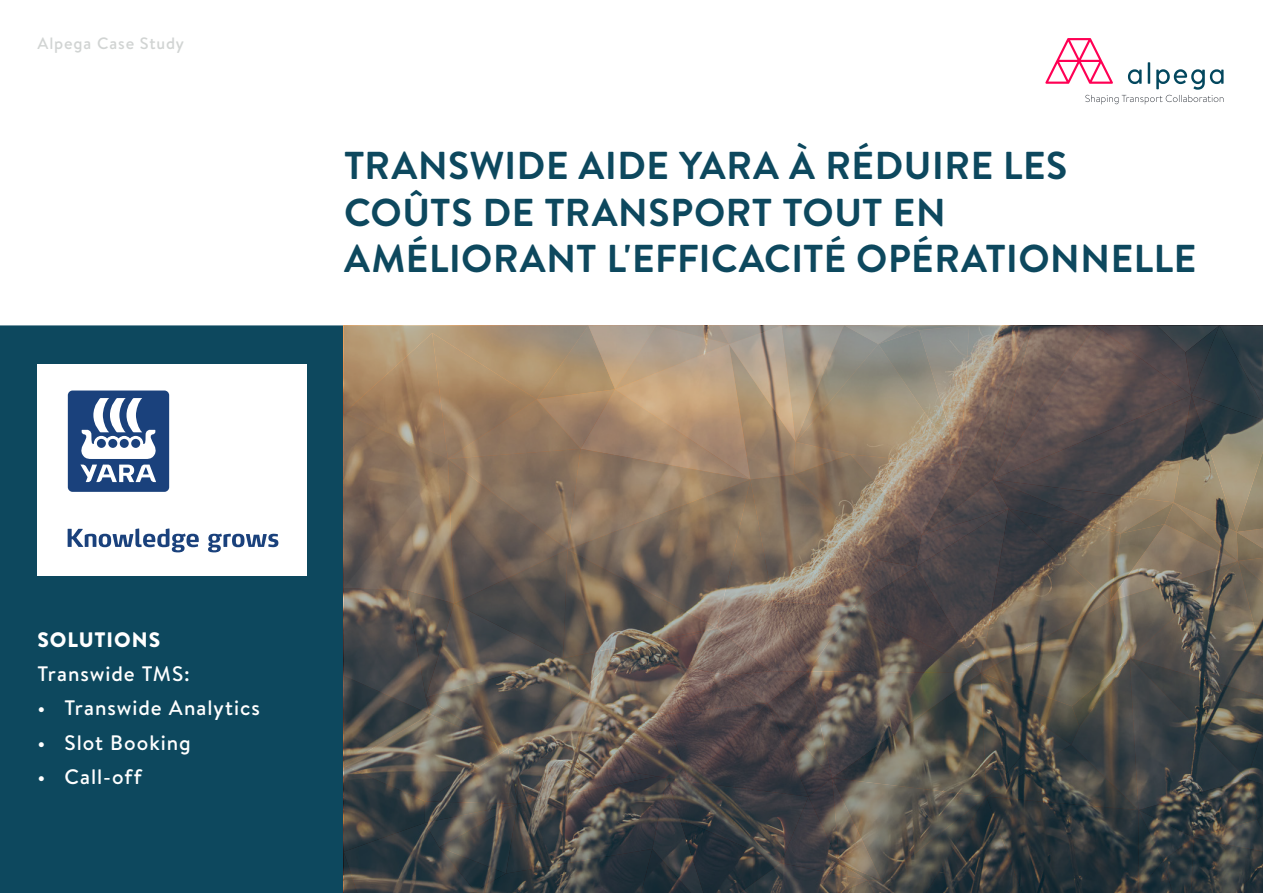
<style>
.page{position:relative;width:1263px;height:893px;background:#fff}
.page>*{position:absolute;margin:0;border:0;box-sizing:border-box;transform-origin:0 0}
.Sub-Headline_Body{font:700 38.85px/46.7px "Brandon Text";letter-spacing:.015em;color:#0d485e}
.Sub-Headline_Body-2{font:500 20.85px "Brandon Text";letter-spacing:.045em;color:#fff}
.Sub-Headline_Body-3{font:900 20.85px "Brandon Text";letter-spacing:.045em;color:#fff}
.Sub-Headline_Body-4{font:500 16.5px "Brandon Text";letter-spacing:.055em;color:#d1d4d3}
</style>
<div class="page">
<div style="left:0;top:325px;width:344px;height:568px;background:#0d485e"></div>
<div style="left:37px;top:364px;width:269px;height:212px;background:#fff"></div>
<svg style="left:1045px;top:38px;width:178px;height:66px"></svg>
<svg style="left:68px;top:528px;width:210px;height:24px"></svg>
<svg style="left:67px;top:390px;width:103px;height:102px"></svg>
<svg style="left:344px;top:325px;width:919px;height:568px;background:#6a6056"></svg>
<p class="Sub-Headline_Body-4" style="left:37px;top:32px;width:148px">Alpega Case Study</p>
<p class="Sub-Headline_Body" style="left:344px;top:141px;width:853px">TRANSWIDE AIDE YARA À RÉDUIRE LES<br>COÛTS DE TRANSPORT TOUT EN<br>AMÉLIORANT L'EFFICACITÉ OPÉRATIONNELLE</p>
<p class="Sub-Headline_Body-3" style="left:37px;top:625px;width:124px">SOLUTIONS</p>
<p class="Sub-Headline_Body-2" style="left:37px;top:660px;width:154px">Transwide TMS:</p>
<p class="Sub-Headline_Body-2" style="left:37px;top:694px;width:224px">• Transwide Analytics</p>
<p class="Sub-Headline_Body-2" style="left:37px;top:728px;width:155px">• Slot Booking</p>
<p class="Sub-Headline_Body-2" style="left:37px;top:762px;width:106px">• Call-off</p>
</div>
